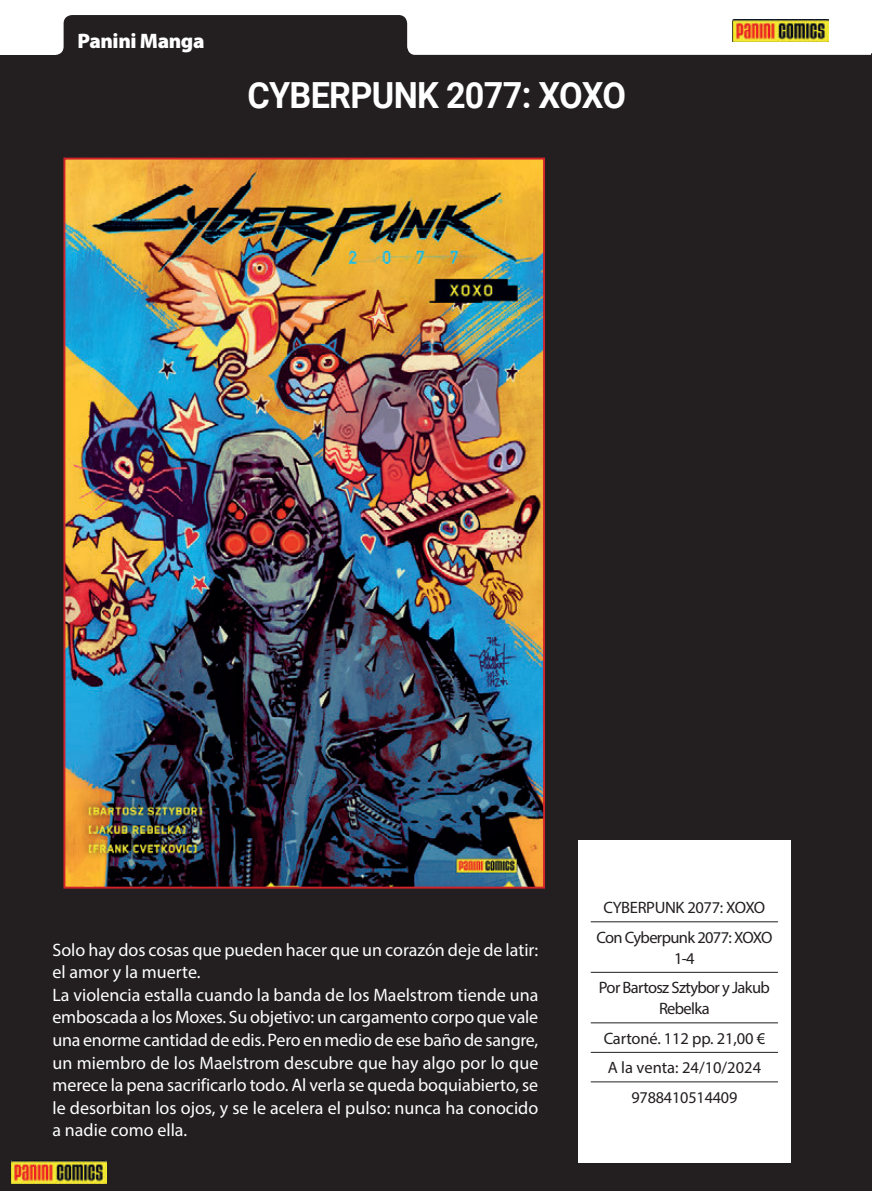
<style>
.page{position:relative;width:872px;height:1191px;background:#231f20}
.page>*{position:absolute;margin:0;border:0;box-sizing:border-box;transform-origin:0 0}
.t1{font:700 36px "Roboto";letter-spacing:-.02em;color:#fff;scale:.95 1}
.t2{font:900 21px "Myriad Pro";letter-spacing:-.02em;color:#fff}
.t3{font:18px/22.5px "Myriad Pro";color:#fff}
.t4{font:16.5px/29.5px "Myriad Pro";letter-spacing:-.04em;color:#231f20;text-align:center}
.t5{font:16.5px/29.5px "Myriad Pro";letter-spacing:-.02em;color:#231f20;text-align:center}
</style>
<div class="page">
<img style="left:11px;top:1161px;width:95px;height:22px">
<img style="left:66px;top:161px;width:476px;height:724px">
<div style="left:63px;top:158px;width:482px;height:730px;border:2px solid #d1232a"></div>
<div style="left:578px;top:840px;width:213px;height:323px;background:#fff"></div>
<hr style="left:591px;top:921px;width:187px;height:1px;background:#231f20">
<hr style="left:591px;top:972px;width:187px;height:1px;background:#231f20">
<hr style="left:591px;top:1022px;width:187px;height:1px;background:#231f20">
<hr style="left:591px;top:1052px;width:187px;height:1px;background:#231f20">
<hr style="left:591px;top:1081px;width:187px;height:1px;background:#231f20">
<svg style="left:0;top:0;width:871px;height:55px;fill:#fff"></svg>
<img style="left:732px;top:19px;width:96px;height:23px">
<svg style="left:868px;top:0;width:4px;height:54px"></svg>
<p class="t2" style="left:77px;top:27px;width:129px">Panini Manga</p>
<h1 class="t1" style="left:247px;top:70px;width:400px">CYBERPUNK 2077: XOXO</h1>
<p class="t3" style="left:52px;top:938px;width:487px">Solo hay dos cosas que pueden hacer que un corazón deje de latir: el amor y la muerte.<br>La violencia estalla cuando la banda de los Maelstrom tiende una emboscada a los Moxes. Su objetivo: un cargamento corpo que vale una enorme cantidad de edis. Pero en medio de ese baño de sangre, un miembro de los Maelstrom descubre que hay algo por lo que merece la pena sacrificarlo todo. Al verla se queda boquiabierto, se le desorbitan los ojos, y se le acelera el pulso: nunca ha conocido a nadie como ella.</p>
<p class="t4" style="left:596px;top:892px;width:177px">CYBERPUNK 2077: XOXO<br>Con Cyberpunk 2077: XOXO</p>
<p class="t4" style="left:599px;top:943px;width:172px">1-4<br>Por Bartosz Sztybor y Jakub</p>
<p class="t5" style="left:603px;top:993px;width:163px">Rebelka<br>Cartoné. 112 pp. 21,00 €<br>A la venta: 24/10/2024<br>9788410514409</p>
</div>
